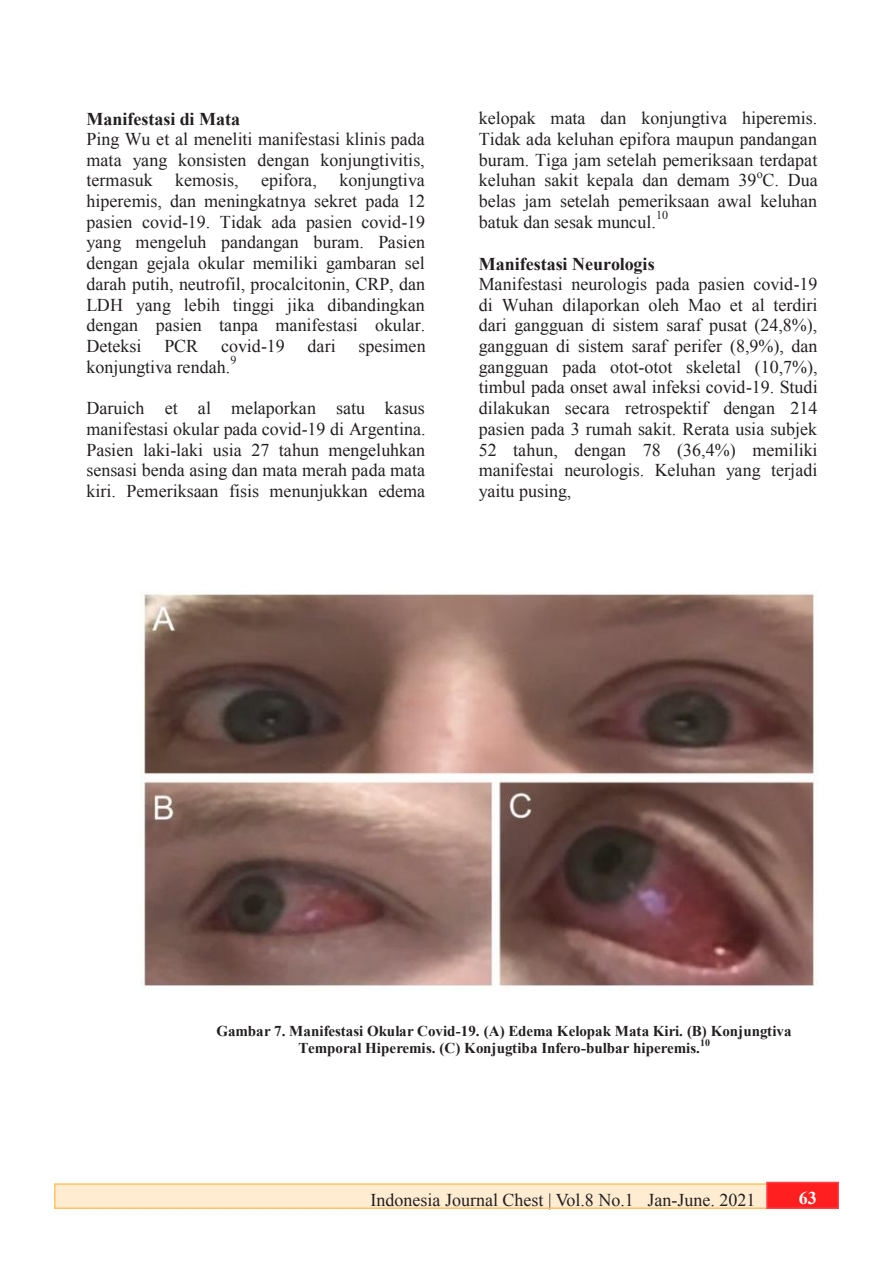
<style>
.page{position:relative;width:893px;height:1263px;background:#fff}
.page>*{position:absolute;margin:0;border:0;box-sizing:border-box;transform-origin:0 0}
.t1{font:18px/20.7px "Times New Roman";color:#231f20}
.t2{font:700 18px "Times New Roman";color:#fff}
.t3{font:700 15px/17.1px "Times New Roman";color:#231f20}
.t4{font:12px "Times New Roman";color:#231f20}
.t5{font:700 9.9px "Times New Roman";color:#231f20}
.s1{font-weight:700}
</style>
<div class="page">
<div style="left:55px;top:1184px;width:783px;height:24px;background:#ffecd1"></div>
<div style="left:54px;top:1183px;width:785px;height:26px;border:2px solid #ffc260"></div>
<div style="left:766px;top:1182px;width:73px;height:27px;background:#ff1f20;border:2px solid #ff4047"></div>
<img style="left:140px;top:592px;width:677px;height:395px">
<p class="t1" style="left:86px;top:108px;width:340px"><span class="s1">Manifestasi di Mata<br></span>Ping Wu et al meneliti manifestasi klinis pada mata yang konsisten dengan konjungtivitis, termasuk kemosis, epifora, konjungtiva hiperemis, dan meningkatnya sekret pada 12 pasien covid-19. Tidak ada pasien covid-19 yang mengeluh pandangan buram. Pasien dengan gejala okular memiliki gambaran sel darah putih, neutrofil, procalcitonin, CRP, dan LDH yang lebih tinggi jika dibandingkan dengan pasien tanpa manifestasi okular.<br>Deteksi</p>
<p class="t1" style="left:164px;top:335px;width:35px">PCR</p>
<p class="t1" style="left:221px;top:335px;width:65px">covid-19</p>
<p class="t1" style="left:308px;top:335px;width:30px">dari</p>
<p class="t1" style="left:359px;top:335px;width:69px">spesimen</p>
<p class="t1" style="left:86px;top:356px;width:145px">konjungtiva rendah.</p>
<p class="t4" style="left:230px;top:352px;width:7px">9</p>
<p class="t1" style="left:86px;top:397px;width:341px;text-align:justify">Daruich et al melaporkan satu kasus manifestasi okular pada covid-19 di Argentina.<br>Pasien laki-laki usia 27 tahun mengeluhkan sensasi benda asing dan mata merah pada mata kiri. Pemeriksaan fisis menunjukkan edema</p>
<p class="t1" style="left:479px;top:108px;width:340px;text-align:justify">kelopak mata dan konjungtiva hiperemis.<br>Tidak ada keluhan epifora maupun pandangan buram. Tiga jam setelah pemeriksaan terdapat keluhan sakit kepala dan demam 39 C. Dua</p>
<p class="t4" style="left:757px;top:166px;width:7px">o</p>
<p class="t1" style="left:479px;top:190px;width:340px">belas jam setelah pemeriksaan awal keluhan batuk dan sesak muncul.</p>
<p class="t4" style="left:656px;top:207px;width:13px">10</p>
<p class="t1" style="left:479px;top:253px;width:340px"><span class="s1">Manifestasi neurologis<br></span>Manifestasi neurologis pada pasien covid-19 di Wuhan dilaporkan oleh Mao et al terdiri dari gangguan di sistem saraf pusat (24,8%), gangguan di sistem saraf perifer (8,9%), dan gangguan pada otot-otot skeletal (10,7%), timbul pada onset awal infeksi covid-19. Studi dilakukan secara retrospektif dengan 214 pasien pada 3 rumah sakit. Rerata usia subjek 52 tahun, dengan 78 (36,4%) memiliki manifestai neurologis. Keluhan yang terjadi yaitu pusing,</p>
<p class="t3" style="left:298px;top:1022px;width:495px;text-indent:-82px">Gambar 7. Manifestasi okular Covid-19. (A) Edema Kelopak Mata Kiri. (B) Konjungtiva<br>Temporal Hiperemis. (C) Konjugtiba Infero-bulbar hiperemis.</p>
<p class="t5" style="left:700px;top:1036px;width:12px">10</p>
<p class="t1" style="left:370px;top:1190px;width:386px">Indonesia Journal Chest | Vol.8 No.1 Jan-June. 2021</p>
<p class="t2" style="left:799px;top:1185px;width:19px">63</p>
<p class="t2" style="left:789px;top:1187px;width:19px">63</p>
</div>
